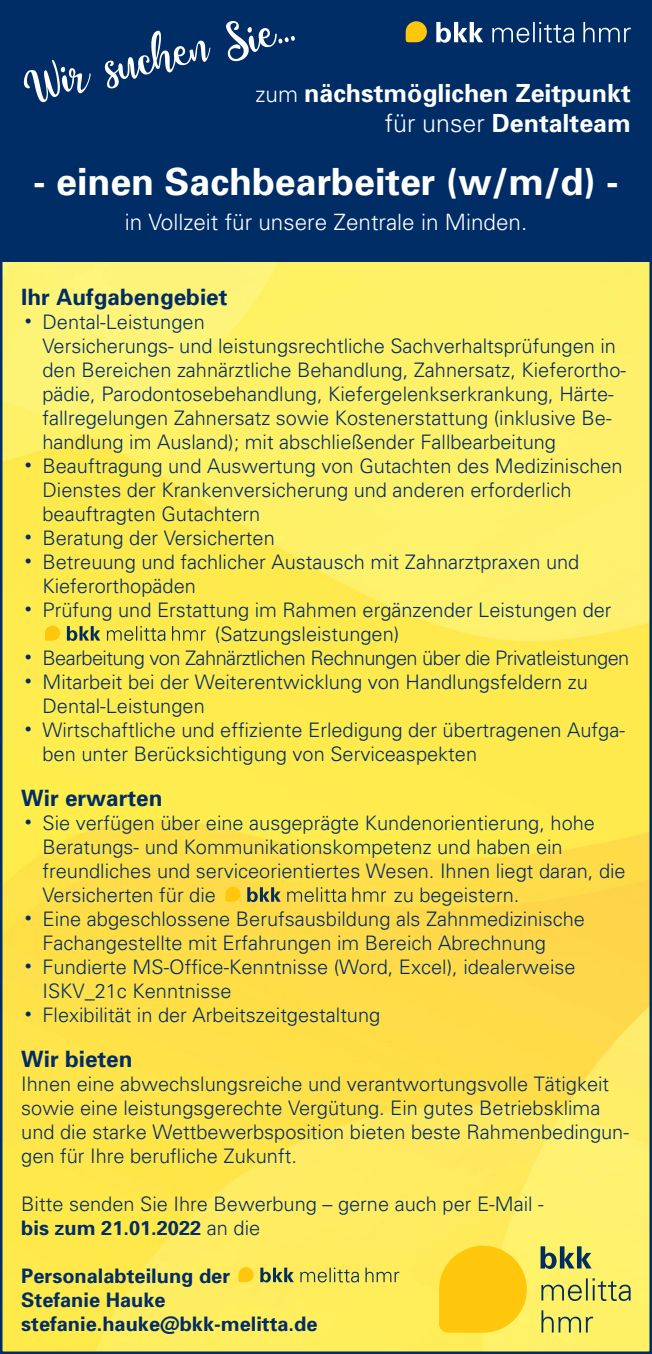
<style>
.page{position:relative;width:652px;height:1354px;background:#fff}
.page>*{position:absolute;margin:0;border:0;box-sizing:border-box;transform-origin:0 0}
.t1{font:60px "Honey Butter";color:#fff}
.t2{font:700 37.5px "Univers";color:#fff}
.t3{font:700 25px/30px "Univers";color:#fff;text-align:right}
.t4{font:700 22.5px "Univers";color:#002d66}
.t5{font:300 22.5px "Univers";color:#fff}
.t6{font:300 20px/24px "Univers";color:#002d66}
.t7{font:700 20px/24px "Univers";color:#002d66}
.t8{font:300 20px "Univers";letter-spacing:-.025em;color:#002d66}
.s1{font-weight:300;font-size:22.5px}
.s2{font-weight:300}
.s3{font-weight:700}
</style>
<div class="page">
<img style="left:3px;top:262px;width:646px;height:1089px">
<div style="left:0;top:0;width:652px;height:262px;background:#002d66"></div>
<svg style="left:260px;top:1267px;width:139px;height:15px"></svg>
<svg style="left:238px;top:1267px;width:16px;height:15px"></svg>
<svg style="left:67px;top:626px;width:139px;height:15px"></svg>
<svg style="left:45px;top:625px;width:15px;height:15px"></svg>
<svg style="left:247px;top:887px;width:139px;height:15px"></svg>
<svg style="left:225px;top:886px;width:16px;height:15px"></svg>
<svg style="left:436px;top:22px;width:195px;height:21px"></svg>
<svg style="left:406px;top:21px;width:21px;height:21px"></svg>
<svg style="left:541px;top:1310px;width:52px;height:22px"></svg>
<svg style="left:541px;top:1278px;width:90px;height:23px"></svg>
<svg style="left:540px;top:1246px;width:52px;height:23px"></svg>
<svg style="left:439px;top:1245px;width:88px;height:87px"></svg>
<h1 class="t1" style="left:15px;top:43px;width:276px;rotate:-12deg">Wir suchen Sie .</h1>
<p class="t3" style="left:256px;top:77px;width:377px"><span class="s1">zum</span> nächstmöglichen Zeitpunkt <span class="s2">für unser</span> Dentalteam</p>
<h2 class="t2" style="left:33px;top:157px;width:587px">- einen Sachbearbeiter (w/m/d) -</h2>
<p class="t5" style="left:125px;top:208px;width:404px">in Vollzeit für unsere Zentrale in Minden.</p>
<p class="t4" style="left:21px;top:282px;width:208px">Ihr Aufgabengebiet</p>
<p class="t6" style="left:43px;top:309px;width:164px">Dental-Leistungen</p>
<p class="t6" style="left:43px;top:333px;width:575px">Versicherungs- und leistungsrechtliche Sachverhaltsprüfungen in</p>
<p class="t6" style="left:43px;top:357px;width:585px">den Bereichen zahnärztliche Behandlung, Zahnersatz, Kieferortho-</p>
<p class="t6" style="left:43px;top:381px;width:573px">pädie, Parodontosebehandlung, Kiefergelenkserkrankung, Härte-</p>
<p class="t6" style="left:43px;top:405px;width:571px">fallregelungen Zahnersatz sowie Kostenerstattung (inklusive Be-</p>
<p class="t6" style="left:43px;top:429px;width:515px">handlung im Ausland); mit abschließender Fallbearbeitung</p>
<p class="t6" style="left:43px;top:453px;width:582px">Beauftragung und Auswertung von Gutachten des Medizinischen</p>
<p class="t6" style="left:43px;top:477px;width:531px">Dienstes der Krankenversicherung und anderen erforderlich</p>
<p class="t6" style="left:43px;top:501px;width:219px">beauftragten Gutachtern</p>
<p class="t6" style="left:43px;top:525px;width:234px">Beratung der Versicherten</p>
<p class="t6" style="left:43px;top:549px;width:538px">Betreuung und fachlicher Austausch mit Zahnarztpraxen und</p>
<p class="t6" style="left:43px;top:573px;width:155px">Kieferorthopäden</p>
<p class="t6" style="left:43px;top:597px;width:571px">Prüfung und Erstattung im Rahmen ergänzender Leistungen der</p>
<p class="t6" style="left:215px;top:621px;width:186px">(Satzungsleistungen)</p>
<p class="t8" style="left:43px;top:645px;width:588px">Bearbeitung von Zahnärztlichen Rechnungen über die Privatleistungen</p>
<p class="t6" style="left:43px;top:669px;width:547px">Mitarbeit bei der Weiterentwicklung von Handlungsfeldern zu</p>
<p class="t6" style="left:43px;top:693px;width:164px">Dental-Leistungen</p>
<p class="t6" style="left:43px;top:717px;width:584px">Wirtschaftliche und effiziente Erledigung der übertragenen Aufga-</p>
<p class="t6" style="left:43px;top:741px;width:436px">ben unter Berücksichtigung von Serviceaspekten</p>
<p class="t4" style="left:21px;top:783px;width:143px">Wir erwarten</p>
<p class="t6" style="left:43px;top:810px;width:585px">Sie verfügen über eine ausgeprägte Kundenorientierung, hohe Beratungs- und Kommunikationskompetenz und haben ein freundliches und serviceorientiertes Wesen. Ihnen liegt daran, die Versicherten für die</p>
<p class="t7" style="left:25px;top:307px;width:9px">•</p>
<p class="t7" style="left:25px;top:451px;width:9px">•</p>
<p class="t7" style="left:25px;top:523px;width:9px">• •</p>
<p class="t7" style="left:25px;top:595px;width:9px">•</p>
<p class="t7" style="left:25px;top:643px;width:9px">• •</p>
<p class="t7" style="left:25px;top:715px;width:9px">•</p>
<p class="t7" style="left:25px;top:808px;width:9px">•</p>
<p class="t6" style="left:43px;top:882px;width:544px;text-indent:351px">zu begeistern.<br>Eine abgeschlossene Berufsausbildung als Zahnmedizinische Fachangestellte mit Erfahrungen im Bereich Abrechnung Fundierte MS-Office-Kenntnisse (Word, Excel), idealerweise ISKV_21c Kenntnisse<br>Flexibilität in der Arbeitszeitgestaltung</p>
<p class="t4" style="left:21px;top:1044px;width:113px">Wir bieten</p>
<p class="t6" style="left:21px;top:1071px;width:609px">Ihnen eine abwechslungsreiche und verantwortungsvolle Tätigkeit sowie eine leistungsgerechte Vergütung. Ein gutes Betriebsklima und die starke Wettbewerbsposition bieten beste Rahmenbedingun&shy;gen für Ihre berufliche Zukunft.</p>
<p class="t6" style="left:21px;top:1191px;width:524px">Bitte senden Sie Ihre Bewerbung – gerne auch per E-Mail - <span class="s3">bis zum 21.01.2022</span> an die</p>
<p class="t7" style="left:21px;top:1263px;width:298px">Personalabteilung der<br>Stefanie Hauke stefanie.hauke@bkk-melitta.de</p>
<p class="t7" style="left:25px;top:904px;width:9px">•</p>
<p class="t7" style="left:25px;top:952px;width:9px">•</p>
<p class="t7" style="left:25px;top:1000px;width:9px">•</p>
</div>
